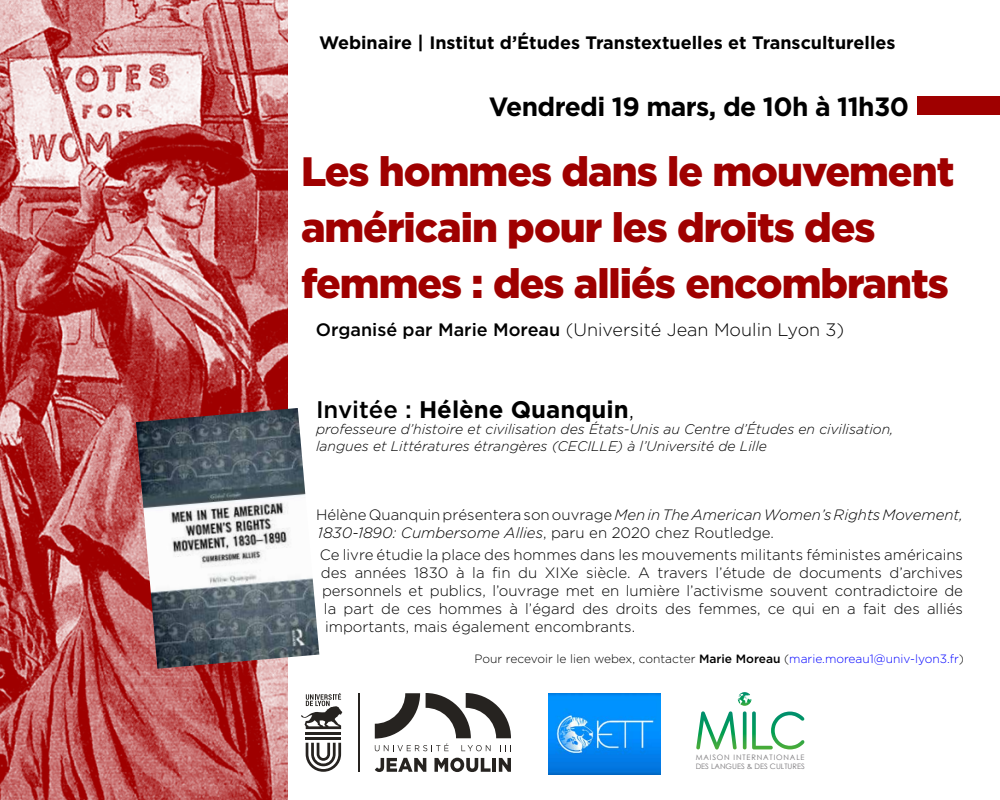
<style>
.page{position:relative;width:1000px;height:800px;background:#fff}
.page>*{position:absolute;margin:0;border:0;box-sizing:border-box;transform-origin:0 0}
.t1{font:900 41px/56px "Gotham";letter-spacing:-.025em;color:#9f0000}
.t2{font:700 26.4px "Gotham";letter-spacing:-.025em;color:#000}
.t3{font:700 24px "Gotham";color:#000}
.t4{font:700 18px "Gotham";color:#000}
.t5{font:300 18px "Gotham";color:#000}
.t6{font:300 15px/18px "Gotham";color:#000;text-align:justify}
.t7{font:italic 300 15px/18px "Gotham";color:#000}
.t8{font:italic 300 14px/16.8px "Gotham";color:#000}
.t9{font:300 12px "Gotham";color:#000}
.t10{font:7.5px/9px "Century Gothic";letter-spacing:.115em;color:#777578}
.s1{font-weight:500}
.s2{font-weight:300}
.s3{font-style:normal}
.s4{color:#00f}
</style>
<div class="page">
<img style="left:0;top:0;width:288px;height:800px">
<img style="left:136px;top:408px;width:183px;height:261px">
<div style="left:917px;top:97px;width:83px;height:18px;background:#9f0000"></div>
<svg style="left:375px;top:693px;width:136px;height:58px"></svg>
<svg style="left:375px;top:758px;width:51px;height:14px"></svg>
<svg style="left:434px;top:758px;width:57px;height:14px"></svg>
<hr style="left:493px;top:758px;width:3px;height:14px;background:#262320">
<svg style="left:499px;top:758px;width:12px;height:14px"></svg>
<svg style="left:306px;top:743px;width:35px;height:29px"></svg>
<hr style="left:306px;top:737px;width:35px;height:3px;background:#262320">
<hr style="left:306px;top:732px;width:35px;height:3px;background:#262320">
<svg style="left:301px;top:693px;width:41px;height:36px"></svg>
<hr style="left:358px;top:693px;width:1px;height:79px;background:#262320">
<img style="left:548px;top:693px;width:113px;height:82px">
<svg style="left:696px;top:711px;width:41px;height:39px"></svg>
<svg style="left:743px;top:711px;width:61px;height:38px"></svg>
<svg style="left:738px;top:695px;width:3px;height:9px"></svg>
<p class="t4" style="left:319px;top:32px;width:578px">Webinaire | Institut d’Études Transtextuelles et Transculturelles</p>
<h2 class="t2" style="left:489px;top:91px;width:422px">Vendredi 19 mars, de 10h à 11h30</h2>
<h1 class="t1" style="left:301px;top:142px;width:655px">Les hommes dans le mouvement américain pour les droits des femmes : des alliés encombrants</h1>
<p class="t5" style="left:316px;top:319px;width:530px"><span class="s1">Organisé par Marie Moreau</span> (Université Jean Moulin Lyon 3)</p>
<h3 class="t3" style="left:316px;top:395px;width:320px"><span class="s1">Invitée :</span> Hélène Quanquin<span class="s2">,</span></h3>
<p class="t8" style="left:316px;top:421px;width:579px">professeure d’histoire et civilisation des États-Unis au Centre d’Études en civilisation, langues et Littératures étrangères (CECILLE) à l’Université de Lille</p>
<p class="t7" style="left:316px;top:506px;width:648px"><span class="s3">Hélène Quanquin présentera son ouvrage</span> Men in The American Women’s Rights Movement,<br>1830-1890: Cumbersome Allies<span class="s3">, paru en 2020 chez Routledge.</span></p>
<p class="t6" style="left:320px;top:545px;width:645px">Ce livre étudie la place des hommes dans les mouvements militants féministes américains des années 1830 à la fin du XIXe siècle. A travers l’étude de documents d’archives personnels et publics, l’ouvrage met en lumière l’activisme souvent contradictoire de la part de ces hommes à l’égard des droits des femmes, ce qui en a fait des alliés importants, mais également encombrants.</p>
<p class="t9" style="left:475px;top:652px;width:491px">Pour recevoir le lien webex, contacter <span class="s1">Marie Moreau</span> (<span class="s4">marie.moreau1@univ-lyon3.fr</span>)</p>
<p class="t10" style="left:696px;top:753px;width:111px">MAISON INTERNATIONALE<br>DES LANGUES &amp; DES CULTURES</p>
</div>
